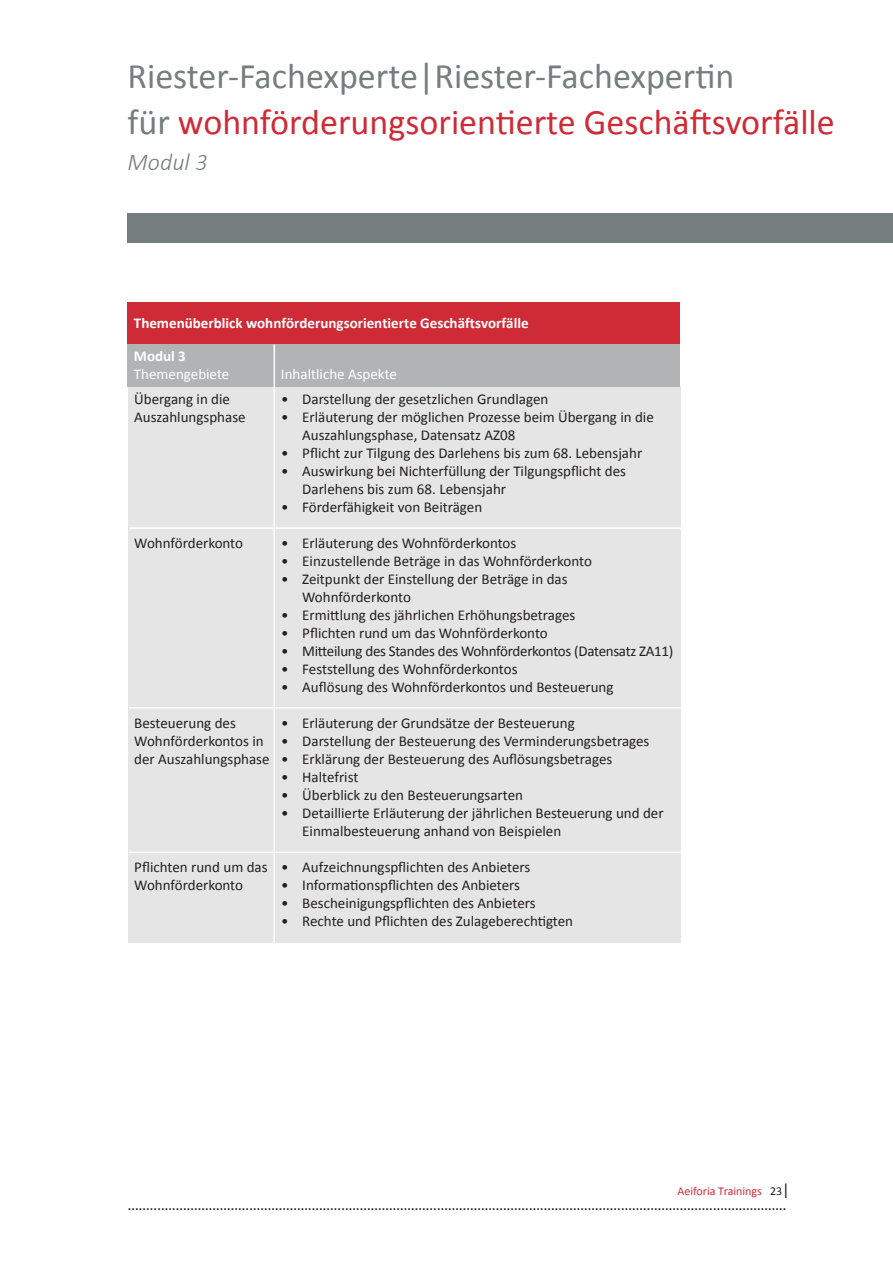
<style>
.page{position:relative;width:893px;height:1263px;background:#fff}
.page>*{position:absolute;margin:0;border:0;box-sizing:border-box;transform-origin:0 0}
.t1{font:36px "Calibri";color:#cf2b37}
.t2{font:36px "Calibri";color:#757d7e}
.t3{font:italic 300 24px "Calibri";letter-spacing:.005em;color:#757d7e}
.t4{font:16.5px "Calibri";color:#231f20}
.t5{font:15px/18px "Calibri";color:#231f20}
.t6{font:700 15px "Calibri";color:#fff}
.t7{font:15px "Calibri";letter-spacing:-.02em;color:#231f20}
.t8{font:15px "Calibri";color:#fff}
.t9{font:12px "Calibri";color:#cf2b37}
.s1{color:#757d7e}
.s2{color:#231f20}
.s3{font-size:16.5px;color:#231f20}
</style>
<div class="page">
<div style="left:128px;top:213px;width:765px;height:29px;background:#757d7e"></div>
<div style="left:128px;top:302px;width:552px;height:42px;background:#cf2b37"></div>
<div style="left:128px;top:387px;width:552px;height:556px;background:#e5e5e5"></div>
<hr style="left:129px;top:527px;width:553px;height:2px;background:#fff">
<hr style="left:129px;top:707px;width:553px;height:1px;background:#fff">
<hr style="left:129px;top:852px;width:553px;height:1px;background:#fff">
<div style="left:128px;top:344px;width:552px;height:43px;background:#b1b3b4"></div>
<hr style="left:274px;top:344px;width:1px;height:622px;background:#fff">
<p class="t2" style="left:128px;top:53px;width:608px">Riester-Fachexperte|Riester-Fachexpertin</p>
<p class="t1" style="left:128px;top:100px;width:709px"><span class="s1">für</span> wohnförderungsorientierte Geschäftsvorfälle</p>
<p class="t3" style="left:128px;top:147px;width:82px">Modul 3</p>
<p class="t6" style="left:134px;top:314px;width:396px">Themenüberblick wohnförderungsorientierte Geschäftsvorfälle</p>
<p class="t6" style="left:134px;top:347px;width:53px">Modul 3</p>
<p class="t8" style="left:134px;top:365px;width:97px">Themengebiete</p>
<p class="t8" style="left:281px;top:365px;width:118px">Inhaltliche Aspekte</p>
<p class="t5" style="left:134px;top:389px;width:113px">Übergang in die<br>Auszahlungsphase</p>
<p class="t5" style="left:134px;top:533px;width:110px">Wohnförderkonto</p>
<p class="t5" style="left:134px;top:713px;width:137px">Besteuerung des<br>Wohnförderkontos in der Auszahlungsphase</p>
<p class="t5" style="left:134px;top:857px;width:135px">Pflichten rund um das<br>Wohnförderkonto</p>
<p class="t5" style="left:281px;top:389px;width:269px">• Darstellung der gesetzlichen Grundlagen</p>
<p class="t5" style="left:302px;top:407px;width:353px;text-indent:-21px">• Erläuterung der möglichen Prozesse beim Übergang in die<br>Auszahlungsphase, Datensatz AZ08</p>
<p class="t5" style="left:281px;top:443px;width:363px">• Pflicht zur Tilgung des Darlehens bis zum 68. Lebensjahr</p>
<p class="t5" style="left:302px;top:461px;width:325px;text-indent:-21px">• Auswirkung bei Nichterfüllung der Tilgungspflicht des<br>Darlehens bis zum 68. Lebensjahr</p>
<p class="t5" style="left:281px;top:497px;width:203px">• Förderfähigkeit von Beiträgen</p>
<p class="t5" style="left:281px;top:533px;width:237px">• Erläuterung des Wohnförderkontos</p>
<p class="t5" style="left:281px;top:551px;width:312px">• Einzustellende Beträge in das Wohnförderkonto</p>
<p class="t5" style="left:281px;top:569px;width:288px">• Zeitpunkt der Einstellung der Beträge in das</p>
<p class="t5" style="left:302px;top:587px;width:110px">Wohnförderkonto</p>
<p class="t5" style="left:281px;top:605px;width:296px">• Ermittlung des jährlichen Erhöhungsbetrages</p>
<p class="t5" style="left:281px;top:623px;width:268px">• Pflichten rund um das Wohnförderkonto</p>
<p class="t7" style="left:281px;top:642px;width:394px">• Mitteilung des Standes des Wohnförderkontos (Datensatz ZA11)</p>
<p class="t5" style="left:281px;top:659px;width:238px">• Feststellung des Wohnförderkontos</p>
<p class="t5" style="left:281px;top:677px;width:334px">• Auflösung des Wohnförderkontos und Besteuerung</p>
<p class="t5" style="left:281px;top:713px;width:295px">• Erläuterung der Grundsätze der Besteuerung</p>
<p class="t5" style="left:281px;top:731px;width:370px">• Darstellung der Besteuerung des Verminderungsbetrages</p>
<p class="t5" style="left:281px;top:749px;width:333px">• Erklärung der Besteuerung des Auflösungsbetrages</p>
<p class="t5" style="left:281px;top:767px;width:79px">• Haltefrist</p>
<p class="t5" style="left:281px;top:785px;width:244px">• Überblick zu den Besteuerungsarten</p>
<p class="t5" style="left:281px;top:803px;width:384px">• Detaillierte Erläuterung der jährlichen Besteuerung und der</p>
<p class="t5" style="left:302px;top:821px;width:260px">Einmalbesteuerung anhand von Beispielen</p>
<p class="t5" style="left:281px;top:857px;width:251px">• Aufzeichnungspflichten des Anbieters</p>
<p class="t5" style="left:281px;top:875px;width:241px">• Informationspflichten des Anbieters</p>
<p class="t5" style="left:281px;top:893px;width:256px">• Bescheinigungspflichten des Anbieters</p>
<p class="t5" style="left:281px;top:911px;width:294px">• Rechte und Pflichten des Zulageberechtigten</p>
<p class="t9" style="left:677px;top:1183px;width:114px">Aeiforia Trainings <span class="s2">23</span><span class="s3">|</span></p>
<p class="t4" style="left:128px;top:1195px;width:661px">...................................................................................................................................................................................</p>
</div>
